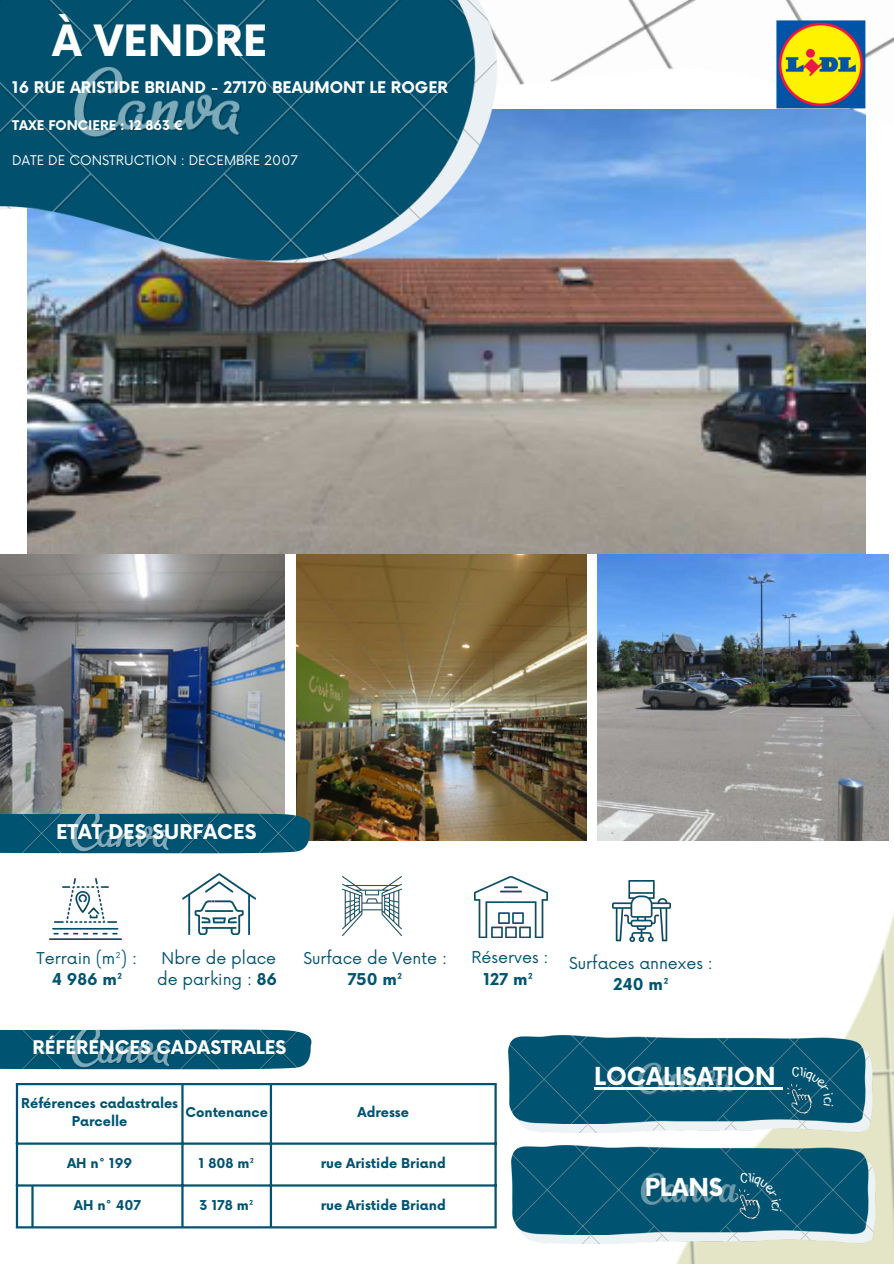
<style>
.page{position:relative;width:894px;height:1264px;background:#fff}
.page>*{position:absolute;margin:0;border:0;box-sizing:border-box;transform-origin:0 0}
.t1{font:700 42px "Now";color:#fff}
.t2{font:700 24.15px "Now";color:#fff}
.t3{font:700 19.8px "Now";color:#fff}
.t4{font:700 18.3px "Now";color:#fff}
.t5{font:15.9px/21.3px "Now";color:#005472;text-align:center}
.t6{font:700 15.6px "Now";color:#fff}
.t7{font:700 13.2px/17.7px "Now";color:#005472;text-align:center}
.t8{font:13.05px "Now";color:#fff}
.t9{font:700 13.05px "Now";color:#fff}
.s1{font-weight:700}
</style>
<div class="page">
<img style="left:0;top:554px;width:121px;height:259px">
<img style="left:28px;top:255px;width:837px;height:299px">
<img style="left:121px;top:279px;width:772px;height:984px">
<img style="left:512px;top:0;width:381px;height:255px">
<img style="left:776px;top:20px;width:89px;height:89px">
<img style="left:0;top:813px;width:317px;height:40px">
<img style="left:182px;top:873px;width:73px;height:61px">
<img style="left:49px;top:878px;width:72px;height:61px">
<img style="left:342px;top:876px;width:59px;height:59px">
<img style="left:474px;top:876px;width:73px;height:61px">
<img style="left:612px;top:880px;width:58px;height:61px">
<svg style="left:18px;top:1085px;width:476px;height:141px"></svg>
<hr style="left:16px;top:1085px;width:2px;height:141px;background:#005472">
<hr style="left:31px;top:1186px;width:3px;height:40px;background:#005472">
<hr style="left:181px;top:1085px;width:2px;height:141px;background:#005472">
<hr style="left:270px;top:1085px;width:2px;height:141px;background:#005472">
<hr style="left:494px;top:1085px;width:2px;height:141px;background:#005472">
<hr style="left:16px;top:1082px;width:480px;height:3px;background:#005472">
<hr style="left:16px;top:1142px;width:480px;height:2px;background:#005472">
<hr style="left:16px;top:1184px;width:480px;height:2px;background:#005472">
<hr style="left:16px;top:1226px;width:480px;height:2px;background:#005472">
<img style="left:27px;top:24px;width:485px;height:244px">
<img style="left:0;top:0;width:490px;height:266px">
<img style="left:515px;top:1043px;width:357px;height:89px">
<img style="left:508px;top:1035px;width:357px;height:88px">
<img style="left:783px;top:1079px;width:31px;height:38px">
<img style="left:518px;top:1154px;width:357px;height:89px">
<img style="left:511px;top:1145px;width:357px;height:89px">
<img style="left:732px;top:1184px;width:30px;height:38px">
<img style="left:0;top:1029px;width:318px;height:40px">
<hr style="left:594px;top:1087px;width:181px;height:2px;background:#fff">
<svg style="left:775px;top:1087px;width:7px;height:2px"></svg>
<svg style="left:739px;top:1171px;width:42px;height:40px;background:#0f5b76"></svg>
<svg style="left:791px;top:1066px;width:42px;height:40px;background:#0d5a76"></svg>
<p class="t1" style="left:52px;top:18px;width:216px">À VENDRE</p>
<p class="t6" style="left:12px;top:78px;width:437px">16 RUE ARISTIDE BRIAND - 27170 BEAUMONT LE ROGER</p>
<h3 class="t9" style="left:12px;top:118px;width:173px">TAXE FONCIERE : 12 863 €</h3>
<p class="t8" style="left:12px;top:153px;width:287px">DATE DE CONSTRUCTION : DECEMBRE 2007</p>
<p class="t3" style="left:56px;top:821px;width:202px">ETAT DES SURFACES</p>
<h3 class="t5" style="left:37px;top:948px;width:102px">Terrain (m²) :<br><span class="s1">4 986 m²</span></h3>
<p class="t5" style="left:157px;top:948px;width:121px;text-align:left">Nbre de place de parking : <span class="s1">86</span></p>
<h5 class="t5" style="left:303px;top:948px;width:145px">Surface de Vente :<br><span class="s1">750 m²</span></h5>
<h3 class="t4" style="left:32px;top:1037px;width:255px">RÉFÉRENCES CADASTRALES</h3>
<p class="t7" style="left:21px;top:1095px;width:158px">Références cadastrales<br>Parcelle</p>
<h5 class="t7" style="left:185px;top:1104px;width:84px">Contenance</h5>
<p class="t7" style="left:357px;top:1104px;width:53px">Adresse</p>
<h5 class="t7" style="left:67px;top:1155px;width:67px">AH n° 199</h5>
<p class="t7" style="left:199px;top:1155px;width:57px">1 808 m²</p>
<h5 class="t7" style="left:320px;top:1155px;width:126px">rue Aristide Briand</h5>
<p class="t7" style="left:74px;top:1196px;width:69px">AH n° 407</p>
<h5 class="t7" style="left:199px;top:1196px;width:56px">3 178 m²</h5>
<p class="t7" style="left:320px;top:1196px;width:126px">rue Aristide Briand</p>
<h2 class="t5" style="left:471px;top:947px;width:78px">Réserves :<br><span class="s1">127 m²</span></h2>
<p class="t5" style="left:569px;top:953px;width:145px">Surfaces annexes :<br><span class="s1">240 m²</span></p>
<p class="t2" style="left:594px;top:1063px;width:183px">LOCALISATION</p>
<p class="t2" style="left:644px;top:1174px;width:80px">PLANS</p>
</div>
